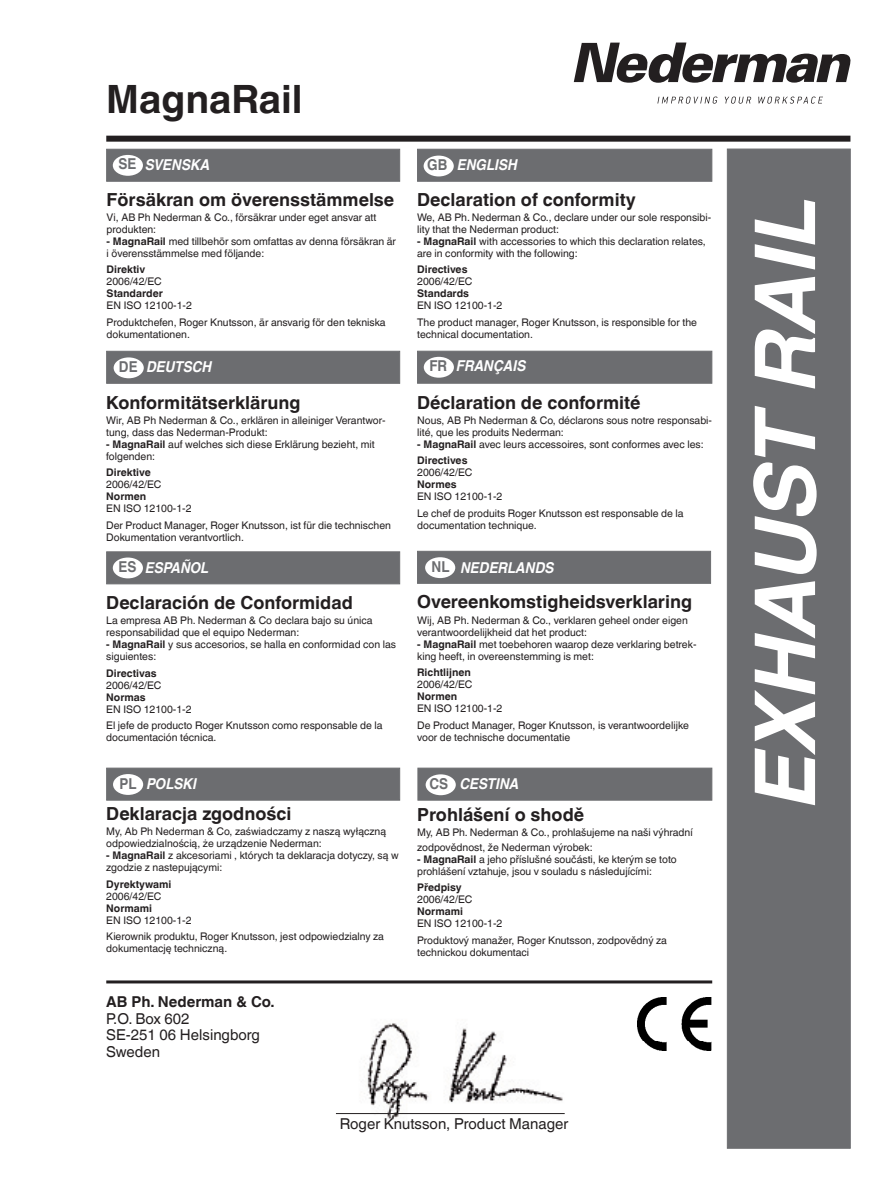
<style>
.page{position:relative;width:893px;height:1191px;background:#fff}
.page>*{position:absolute;margin:0;border:0;box-sizing:border-box;transform-origin:0 0}
.t1{font:italic 700 84px "Helvetica Linotype";color:#fff}
.t2{font:700 39px "Helvetica Linotype";color:#231f20}
.Rubrik{font:700 18px "Helvetica Linotype";color:#231f20}
.Brödtext{font:700 18px "Helvetica Linotype";color:#231f20}
.Brödtext-2{font:15px/16.5px "Helvetica Linotype";color:#231f20}
.t3{font:italic 700 15px "Helvetica Linotype";color:#fff;scale:.9 1}
.Brödtext-3{font:700 15px "Helvetica Linotype";color:#231f20}
.t4{font:700 15px "Helvetica Linotype";color:#6c6d70;scale:.9 1}
.Brödtext-4{font:10.5px/12px "Helvetica Linotype";color:#231f20}
.Brödtext-5{font:700 10.5px "Helvetica Linotype";color:#231f20}
.s1{font-weight:700}
</style>
<div class="page">
<img style="left:336px;top:983px;width:252px;height:137px">
<div style="left:727px;top:149px;width:123px;height:999px;background:#6c6d70"></div>
<div style="left:106px;top:149px;width:294px;height:33px;background:#6c6d70;border:1px solid #6c6d70"></div>
<div style="left:106px;top:136px;width:744px;height:6px;background:#231f20"></div>
<div style="left:417px;top:149px;width:295px;height:33px;background:#6c6d70;border:1px solid #6c6d70"></div>
<div style="left:424px;top:156px;width:30px;height:20px;background:#fff;border-radius:50%"></div>
<div style="left:113px;top:155px;width:30px;height:21px;background:#fff;border-radius:50%"></div>
<div style="left:417px;top:351px;width:295px;height:32px;background:#6c6d70"></div>
<div style="left:424px;top:357px;width:30px;height:21px;background:#fff;border-radius:50%"></div>
<div style="left:106px;top:351px;width:294px;height:33px;background:#6c6d70;border:1px solid #6c6d70"></div>
<div style="left:114px;top:357px;width:30px;height:21px;background:#fff;border-radius:50%"></div>
<svg style="left:574px;top:43px;width:276px;height:40px"></svg>
<svg style="left:657px;top:97px;width:61px;height:7px"></svg>
<svg style="left:725px;top:97px;width:26px;height:7px"></svg>
<svg style="left:758px;top:97px;width:65px;height:7px"></svg>
<div style="left:106px;top:551px;width:294px;height:33px;background:#6c6d70;border:1px solid #6c6d70"></div>
<div style="left:113px;top:557px;width:30px;height:21px;background:#fff;border-radius:50%"></div>
<div style="left:417px;top:551px;width:294px;height:33px;background:#6c6d70;border:1px solid #6c6d70"></div>
<div style="left:425px;top:557px;width:30px;height:21px;background:#fff;border-radius:50%"></div>
<img style="left:638px;top:997px;width:74px;height:44px">
<img style="left:643px;top:1041px;width:69px;height:9px">
<div style="left:418px;top:767px;width:294px;height:33px;background:#6c6d70;border:1px solid #6c6d70"></div>
<div style="left:426px;top:774px;width:30px;height:21px;background:#fff;border-radius:50%"></div>
<div style="left:106px;top:767px;width:294px;height:33px;background:#6c6d70;border:1px solid #6c6d70"></div>
<div style="left:113px;top:774px;width:30px;height:21px;background:#fff;border-radius:50%"></div>
<hr style="left:106px;top:980px;width:606px;height:3px;background:#231f20">
<hr style="left:336px;top:1113px;width:229px;height:1px;background:#231f20">
<p class="t2" style="left:106px;top:77px;width:198px">MagnaRail</p>
<p class="t4" style="left:118px;top:155px;width:21px">SE</p>
<p class="t3" style="left:146px;top:156px;width:73px">SVENSKA</p>
<p class="t4" style="left:427px;top:156px;width:24px">GB</p>
<p class="t3" style="left:457px;top:156px;width:68px">ENGLISH</p>
<p class="Rubrik" style="left:107px;top:189px;width:289px">Försäkran om överensstämmelse</p>
<p class="Brödtext-4" style="left:107px;top:211px;width:271px">Vi, AB Ph Nederman &amp; Co., försäkrar under eget ansvar att produkten:</p>
<p class="Brödtext-4" style="left:107px;top:235px;width:291px"><span class="s1">- MagnaRail</span> med tillbehör som omfattas av denna försäkran är i överensstämmelse med följande:</p>
<p class="Brödtext-5" style="left:107px;top:263px;width:40px">Direktiv</p>
<p class="Brödtext-4" style="left:107px;top:275px;width:57px">2006/42/EC</p>
<p class="Brödtext-5" style="left:107px;top:287px;width:58px">Standarder</p>
<p class="Brödtext-4" style="left:107px;top:299px;width:87px">EN ISO 12100-1-2</p>
<p class="Brödtext-4" style="left:107px;top:316px;width:281px">Produktchefen, Roger Knutsson, är ansvarig för den tekniska dokumentationen.</p>
<p class="Rubrik" style="left:417px;top:189px;width:220px">Declaration of conformity</p>
<p class="Brödtext-4" style="left:417px;top:211px;width:296px">We, AB Ph. Nederman &amp; Co., declare under our sole responsibi&shy;lity that the Nederman product:</p>
<p class="Brödtext-4" style="left:417px;top:235px;width:290px"><span class="s1">- MagnaRail</span> with accessories to which this declaration relates, are in conformity with the following:</p>
<p class="Brödtext-5" style="left:417px;top:263px;width:52px">Directives</p>
<p class="Brödtext-4" style="left:417px;top:275px;width:57px">2006/42/EC</p>
<p class="Brödtext-5" style="left:417px;top:287px;width:53px">Standards</p>
<p class="Brödtext-4" style="left:417px;top:299px;width:87px">EN ISO 12100-1-2</p>
<p class="Brödtext-4" style="left:417px;top:316px;width:281px">The product manager, Roger Knutsson, is responsible for the technical documentation.</p>
<p class="t4" style="left:119px;top:358px;width:22px">DE</p>
<p class="t3" style="left:147px;top:358px;width:74px">DEUTSCH</p>
<p class="t4" style="left:429px;top:357px;width:21px">FR</p>
<p class="t3" style="left:457px;top:357px;width:79px">FRANÇAIS</p>
<p class="Rubrik" style="left:106px;top:392px;width:196px">Konformitätserklärung</p>
<p class="Brödtext-4" style="left:106px;top:414px;width:281px">Wir, AB Ph Nederman &amp; Co., erklären in alleiniger Verantwor&shy;tung, dass das Nederman-Produkt:</p>
<p class="Brödtext-4" style="left:106px;top:438px;width:270px"><span class="s1">- MagnaRail</span> auf welches sich diese Erklärung bezieht, mit folgenden:</p>
<p class="Brödtext-5" style="left:106px;top:467px;width:46px">Direktive</p>
<p class="Brödtext-4" style="left:106px;top:479px;width:57px">2006/42/EC</p>
<p class="Brödtext-5" style="left:106px;top:491px;width:42px">Normen</p>
<p class="Brödtext-4" style="left:106px;top:503px;width:87px">EN ISO 12100-1-2</p>
<p class="Brödtext-4" style="left:106px;top:519px;width:286px">Der Product Manager, Roger Knutsson, ist für die technischen<br>Dokumentation verantvortlich.</p>
<p class="t4" style="left:118px;top:558px;width:21px">ES</p>
<p class="t3" style="left:146px;top:559px;width:72px">ESPAÑOL</p>
<p class="Rubrik" style="left:106px;top:592px;width:248px">Declaración de Conformidad</p>
<p class="Brödtext-4" style="left:106px;top:614px;width:268px">La empresa AB Ph. Nederman &amp; Co declara bajo su única responsabilidad que el equipo Nederman:</p>
<p class="Brödtext-4" style="left:106px;top:638px;width:291px"><span class="s1">- MagnaRail</span> y sus accesorios, se halla en conformidad con las siguientes:</p>
<p class="Brödtext-5" style="left:106px;top:667px;width:52px">Directivas</p>
<p class="Brödtext-4" style="left:106px;top:679px;width:57px">2006/42/EC</p>
<p class="Brödtext-5" style="left:106px;top:691px;width:41px">Normas</p>
<p class="Brödtext-4" style="left:106px;top:703px;width:87px">EN ISO 12100-1-2</p>
<p class="Brödtext-4" style="left:106px;top:719px;width:278px">El jefe de producto Roger Knutsson como responsable de la documentación técnica.</p>
<p class="Rubrik" style="left:417px;top:392px;width:225px">Déclaration de conformité</p>
<p class="Brödtext-4" style="left:417px;top:414px;width:296px">Nous, AB Ph Nederman &amp; Co, déclarons sous notre responsabi&shy;lité, que les produits Nederman:</p>
<p class="Brödtext-4" style="left:417px;top:438px;width:288px"><span class="s1">- MagnaRail</span> avec leurs accessoires, sont conformes avec les:</p>
<p class="Brödtext-5" style="left:417px;top:455px;width:52px">Directives</p>
<p class="Brödtext-4" style="left:417px;top:467px;width:57px">2006/42/EC</p>
<p class="Brödtext-5" style="left:417px;top:479px;width:41px">Normes</p>
<p class="Brödtext-4" style="left:417px;top:491px;width:87px">EN ISO 12100-1-2</p>
<p class="Brödtext-4" style="left:417px;top:507px;width:268px">Le chef de produits Roger Knutsson est responsable de la documentation technique.</p>
<p class="t4" style="left:431px;top:558px;width:21px">NL</p>
<p class="t3" style="left:461px;top:559px;width:105px">NEDERLANDS</p>
<p class="Rubrik" style="left:417px;top:592px;width:276px">Overeenkomstigheidsverklaring</p>
<p class="Brödtext-4" style="left:417px;top:614px;width:272px">Wij, AB Ph. Nederman &amp; Co., verklaren geheel onder eigen verantwoordelijkheid dat het product:</p>
<p class="Brödtext-4" style="left:417px;top:638px;width:281px"><span class="s1">- MagnaRail</span> met toebehoren waarop deze verklaring betrek&shy;king heeft, in overeenstemming is met:</p>
<p class="Brödtext-5" style="left:417px;top:666px;width:55px">Richtlijnen</p>
<p class="Brödtext-4" style="left:417px;top:678px;width:57px">2006/42/EC</p>
<p class="Brödtext-5" style="left:417px;top:690px;width:42px">Normen</p>
<p class="Brödtext-4" style="left:417px;top:702px;width:87px">EN ISO 12100-1-2</p>
<p class="Brödtext-4" style="left:417px;top:719px;width:273px">De Product Manager, Roger Knutsson, is verantwoordelijke voor de technische documentatie</p>
<p class="t4" style="left:120px;top:774px;width:20px">PL</p>
<p class="t3" style="left:147px;top:775px;width:57px">POLSKI</p>
<p class="t4" style="left:429px;top:775px;width:22px">CS</p>
<p class="t3" style="left:460px;top:775px;width:67px">CESTINA</p>
<p class="Brödtext" style="left:106px;top:803px;width:187px">Deklaracja zgodności</p>
<p class="Brödtext-4" style="left:106px;top:825px;width:281px">My, Ab Ph Nederman &amp; Co, zaświadczamy z naszą wyłączną odpowiedzialnością, że urządzenie Nederman:</p>
<p class="Brödtext-4" style="left:106px;top:849px;width:294px"><span class="s1">- MagnaRail</span> z akcesoriami , których ta deklaracja dotyczy, są w zgodzie z nastepującymi:</p>
<p class="Brödtext-5" style="left:106px;top:878px;width:67px">Dyrektywami</p>
<p class="Brödtext-4" style="left:106px;top:890px;width:57px">2006/42/EC</p>
<p class="Brödtext-5" style="left:106px;top:902px;width:47px">Normami</p>
<p class="Brödtext-4" style="left:106px;top:914px;width:87px">EN ISO 12100-1-2</p>
<p class="Brödtext-4" style="left:106px;top:930px;width:279px">Kierownik produktu, Roger Knutsson, jest odpowiedzialny za dokumentację techniczną.</p>
<p class="Brödtext-3" style="left:106px;top:993px;width:170px">AB Ph. Nederman &amp; Co.</p>
<p class="Brödtext-2" style="left:106px;top:1010px;width:85px">P.O. Box 602</p>
<p class="Brödtext-2" style="left:106px;top:1026px;width:155px">SE-251 06 Helsingborg<br>Sweden</p>
<p class="Brödtext" style="left:417px;top:803px;width:169px">Prohlášení o shodě</p>
<p class="Brödtext-4" style="left:417px;top:824px;width:277px;line-height:15px">My, AB Ph. Nederman &amp; Co., prohlašujeme na naši výhradní zodpovědnost, že Nederman výrobek:</p>
<p class="Brödtext-4" style="left:417px;top:853px;width:261px"><span class="s1">- MagnaRail</span> a jeho příslušné součásti, ke kterým se toto prohlášení vztahuje, jsou v souladu s následujícími:</p>
<p class="Brödtext-5" style="left:417px;top:881px;width:46px">Předpisy</p>
<p class="Brödtext-4" style="left:417px;top:893px;width:57px">2006/42/EC</p>
<p class="Brödtext-5" style="left:417px;top:905px;width:47px">Normami</p>
<p class="Brödtext-4" style="left:417px;top:917px;width:87px">EN ISO 12100-1-2</p>
<p class="Brödtext-4" style="left:417px;top:934px;width:251px">Produktový manažer, Roger Knutsson, zodpovědný za technickou dokumentaci</p>
<p class="Brödtext-2" style="left:340px;top:1115px;width:230px">Roger Knutsson, Product Manager</p>
<p class="t1" style="left:737px;top:807px;width:612px;rotate:-90deg">EXHAUST RAIL</p>
</div>
